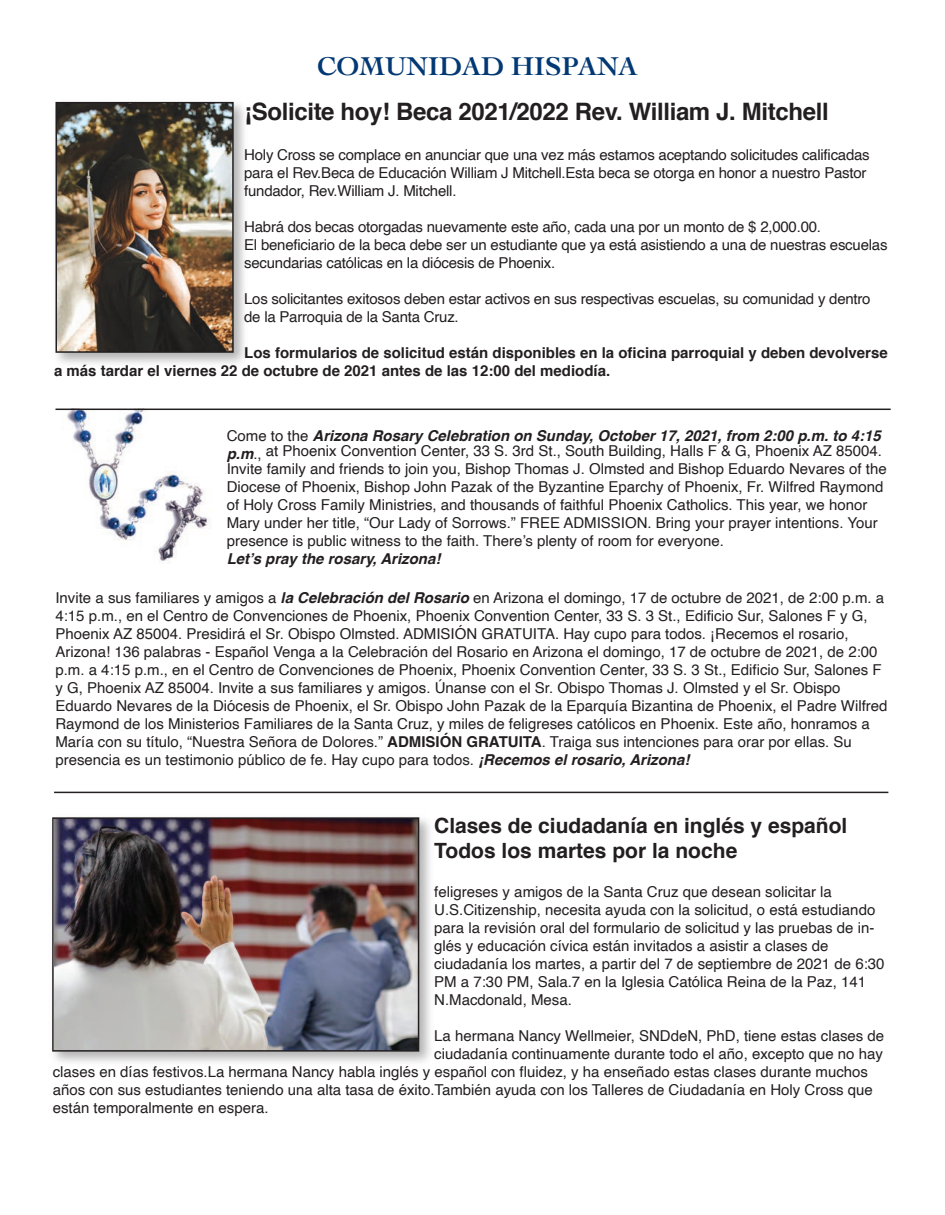
<style>
.page{position:relative;width:945px;height:1215px;background:#fff}
.page>*{position:absolute;margin:0;border:0;box-sizing:border-box;transform-origin:0 0}
.t1{font:700 27px "Cochin";color:#023873}
.t2{font:700 24px "Helvetica";letter-spacing:-.015em;color:#231f20}
.t3{font:700 21px/25.2px "Helvetica";color:#231f20}
.t4{font:15px/18px "Helvetica";color:#231f20}
.t5{font:700 15px/18px "Helvetica";color:#231f20}
.t6{font:italic 700 15px "Helvetica";color:#231f20}
.s1{font-weight:700;font-style:italic}
.s2{font-weight:700}
</style>
<div class="page">
<img style="left:61px;top:410px;width:158px;height:151px">
<hr style="left:55px;top:409px;width:836px;height:1px;background:#231f20">
<img style="left:58px;top:105px;width:173px;height:245px">
<div style="left:55px;top:102px;width:179px;height:251px;border:2px solid #231f20"></div>
<img style="left:54px;top:817px;width:377px;height:246px">
<img style="left:55px;top:820px;width:361px;height:229px">
<div style="left:52px;top:817px;width:367px;height:235px;border:2px solid #231f20"></div>
<hr style="left:54px;top:792px;width:834px;height:1px;background:#231f20">
<p class="t1" style="left:317px;top:51px;width:322px">COMUNIDAD HISPANA</p>
<p class="t2" style="left:244px;top:102px;width:586px">¡Solicite hoy! Beca 2021/2022 Rev. William J. Mitchell</p>
<p class="t4" style="left:244px;top:147px;width:627px">Holy Cross se complace en anunciar que una vez más estamos aceptando solicitudes calificadas para el Rev.Beca de Educación William J Mitchell.Esta beca se otorga en honor a nuestro Pastor fundador, Rev.William J. Mitchell.</p>
<p class="t4" style="left:244px;top:219px;width:578px">Habrá dos becas otorgadas nuevamente este año, cada una por un monto de $ 2,000.00.</p>
<p class="t4" style="left:244px;top:237px;width:645px">El beneficiario de la beca debe ser un estudiante que ya está asistiendo a una de nuestras escuelas secundarias católicas en la diócesis de Phoenix.</p>
<p class="t4" style="left:244px;top:291px;width:628px">Los solicitantes exitosos deben estar activos en sus respectivas escuelas, su comunidad y dentro de la Parroquia de la Santa Cruz.</p>
<p class="t5" style="left:54px;top:345px;width:835px;text-indent:190px">Los formularios de solicitud están disponibles en la oficina parroquial y deben devolverse a más tardar el viernes 22 de octubre de 2021 antes de las 12:00 del mediodía.</p>
<p class="t4" style="left:227px;top:430px;width:657px;line-height:15px">Come to the <span class="s1">Arizona Rosary Celebration on Sunday, October 17, 2021, from 2:00 p.m. to 4:15 p.m</span>., at Phoenix Convention Center, 33 S. 3rd St., South Building, Halls F &amp; G, Phoenix AZ 85004.</p>
<p class="t4" style="left:227px;top:461px;width:662px">Invite family and friends to join you, Bishop Thomas J. Olmsted and Bishop Eduardo Nevares of the</p>
<p class="t4" style="left:227px;top:479px;width:658px">Diocese of Phoenix, Bishop John Pazak of the Byzantine Eparchy of Phoenix, Fr. Wilfred Raymond of Holy Cross Family Ministries, and thousands of faithful Phoenix Catholics. This year, we honor Mary under her title, “Our Lady of Sorrows.” FREE ADMISSION. Bring your prayer intentions. Your presence is public witness to the faith. There’s plenty of room for everyone.</p>
<p class="t6" style="left:227px;top:553px;width:215px">Let’s pray the rosary, Arizona!</p>
<p class="t4" style="left:55px;top:590px;width:830px">Invite a sus familiares y amigos a <span class="s1">la Celebración del Rosario</span> en Arizona el domingo, 17 de octubre de 2021, de 2:00 p.m. a<br>4:15 p.m., en el Centro de Convenciones de Phoenix, Phoenix Convention Center, 33 S. 3 St., Edificio Sur, Salones F y G,<br>Phoenix AZ 85004. Presidirá el Sr. Obispo Olmsted. ADMISIÓN GRATUITA. Hay cupo para todos. ¡Recemos el rosario,</p>
<p class="t4" style="left:55px;top:644px;width:834px">Arizona! 136 palabras - Español Venga a la Celebración del Rosario en Arizona el domingo, 17 de octubre de 2021, de 2:00 p.m. a 4:15 p.m., en el Centro de Convenciones de Phoenix, Phoenix Convention Center, 33 S. 3 St., Edificio Sur, Salones F y G, Phoenix AZ 85004. Invite a sus familiares y amigos. Únanse con el Sr. Obispo Thomas J. Olmsted y el Sr. Obispo Eduardo Nevares de la Diócesis de Phoenix, el Sr. Obispo John Pazak de la Eparquía Bizantina de Phoenix, el Padre Wilfred Raymond de los Ministerios Familiares de la Santa Cruz, y miles de feligreses católicos en Phoenix. Este año, honramos a María con su título, “Nuestra Señora de Dolores.” <span class="s2">ADMISIÓN GRATUITA</span>. Traiga sus intenciones para orar por ellas. Su</p>
<p class="t4" style="left:55px;top:752px;width:635px">presencia es un testimonio público de fe. Hay cupo para todos. <span class="s1">¡Recemos el rosario, Arizona!</span></p>
<p class="t3" style="left:434px;top:815px;width:415px">Clases de ciudadanía en inglés y español<br>Todos los martes por la noche</p>
<p class="t4" style="left:434px;top:884px;width:399px">feligreses y amigos de la Santa Cruz que desean solicitar la</p>
<p class="t4" style="left:434px;top:902px;width:443px;text-align:justify">U.S.Citizenship, necesita ayuda con la solicitud, o está estudiando para la revisión oral del formulario de solicitud y las pruebas de in&shy;glés y educación cívica están invitados a asistir a clases de</p>
<p class="t4" style="left:434px;top:956px;width:452px">ciudadanía los martes, a partir del 7 de septiembre de 2021 de 6:30<br>PM a 7:30 PM, Sala.7 en la Iglesia Católica Reina de la Paz, 141<br>N.Macdonald, Mesa.</p>
<p class="t4" style="left:434px;top:1028px;width:451px">La hermana Nancy Wellmeier, SNDdeN, PhD, tiene estas clases de</p>
<p class="t4" style="left:434px;top:1046px;width:450px">ciudadanía continuamente durante todo el año, excepto que no hay</p>
<p class="t4" style="left:53px;top:1064px;width:817px">clases en días festivos.La hermana Nancy habla inglés y español con fluidez, y ha enseñado estas clases durante muchos</p>
<p class="t4" style="left:53px;top:1082px;width:822px">años con sus estudiantes teniendo una alta tasa de éxito.También ayuda con los Talleres de Ciudadanía en Holy Cross que</p>
<p class="t4" style="left:53px;top:1100px;width:217px">están temporalmente en espera.</p>
</div>
